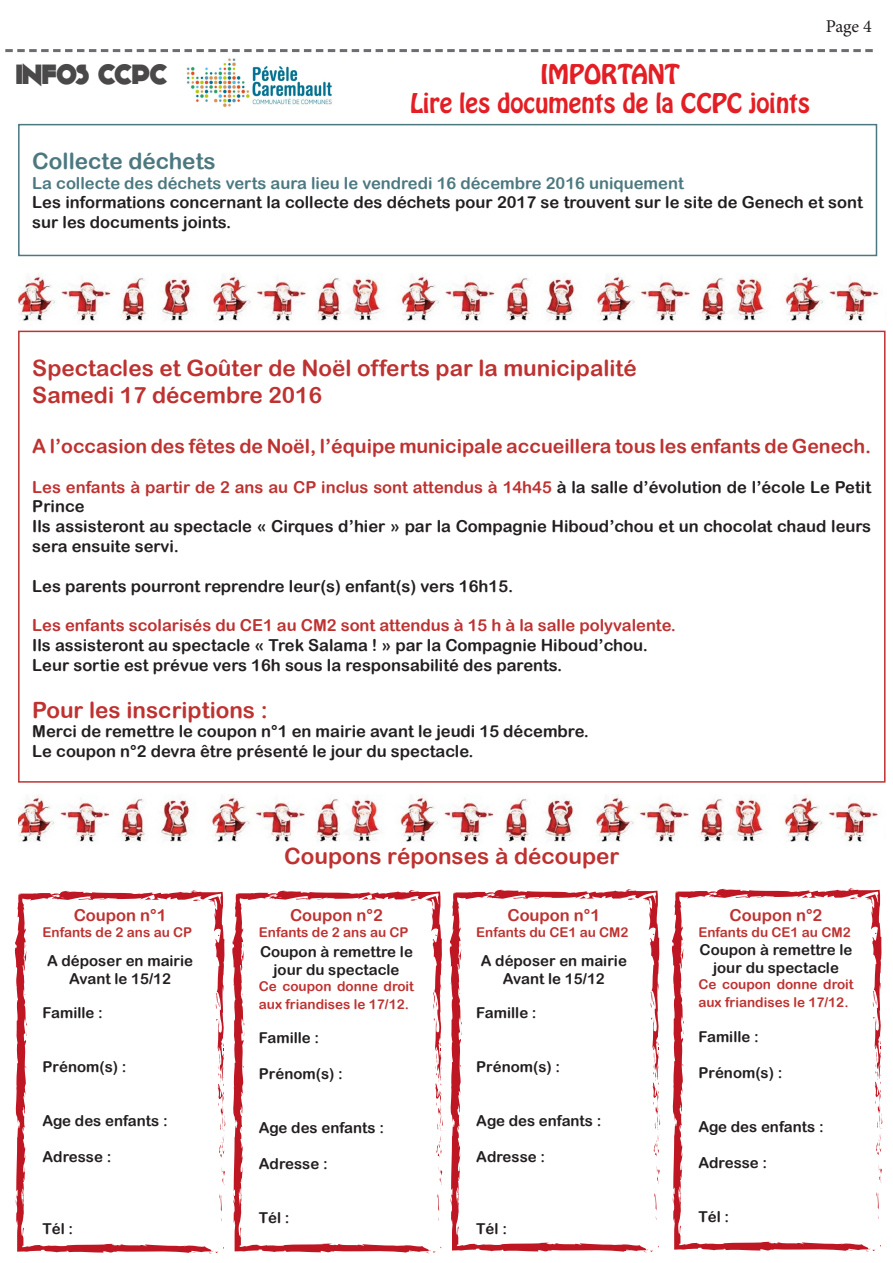
<style>
.page{position:relative;width:893px;height:1263px;background:#fff}
.page>*{position:absolute;margin:0;border:0;box-sizing:border-box;transform-origin:0 0}
.t1{font:28.35px "Kilo Gram";color:#4a4848;scale:.95 1}
.t2{font:24px "Hobo Std";color:#e31e24}
.t3{font:22.5px "Arial Rounded MT Bold";color:#be3231}
.t4{font:22.5px "Arial Rounded MT Bold";color:#4c7880}
.t5{font:19.5px "Arial Rounded MT Bold";color:#be3231}
.t6{font:18px "Minion Pro";color:#231f20}
.t7{font:16.5px/19.8px "Arial Rounded MT Bold";color:#231f20}
.t8{font:16.5px/19.8px "Arial Rounded MT Bold";color:#be3231}
.t9{font:16.5px "Arial Rounded MT Bold";color:#4c7880}
.t10{font:15px/18px "Arial Rounded MT Bold";color:#231f20;text-align:center}
.t11{font:13.5px/18px "Arial Rounded MT Bold";color:#be3231}
.s1{color:#231f20}
</style>
<div class="page">
<svg style="left:5px;top:49px;width:868px;height:3px"></svg>
<div style="left:18px;top:124px;width:859px;height:132px;border:2px solid #4c7880"></div>
<div style="left:18px;top:331px;width:867px;height:452px;border:2px solid #be3231"></div>
<img style="left:186px;top:58px;width:146px;height:49px">
<svg style="left:15px;top:891px;width:210px;height:362px"></svg>
<svg style="left:49px;top:896px;width:9px;height:4px"></svg>
<svg style="left:218px;top:1038px;width:7px;height:120px"></svg>
<svg style="left:216px;top:985px;width:8px;height:27px"></svg>
<svg style="left:215px;top:935px;width:5px;height:7px"></svg>
<svg style="left:192px;top:899px;width:9px;height:2px"></svg>
<svg style="left:209px;top:1246px;width:15px;height:7px"></svg>
<svg style="left:232px;top:891px;width:211px;height:362px"></svg>
<svg style="left:266px;top:895px;width:9px;height:5px"></svg>
<svg style="left:435px;top:1038px;width:8px;height:120px"></svg>
<svg style="left:433px;top:984px;width:8px;height:27px"></svg>
<svg style="left:432px;top:934px;width:5px;height:8px"></svg>
<svg style="left:409px;top:899px;width:10px;height:2px"></svg>
<svg style="left:426px;top:1245px;width:15px;height:8px"></svg>
<svg style="left:450px;top:890px;width:210px;height:362px"></svg>
<svg style="left:484px;top:895px;width:8px;height:4px"></svg>
<svg style="left:652px;top:1037px;width:8px;height:120px"></svg>
<svg style="left:651px;top:983px;width:8px;height:28px"></svg>
<svg style="left:650px;top:933px;width:5px;height:8px"></svg>
<svg style="left:627px;top:898px;width:9px;height:2px"></svg>
<svg style="left:643px;top:1244px;width:16px;height:8px"></svg>
<svg style="left:460px;top:1029px;width:2px;height:6px"></svg>
<svg style="left:672px;top:889px;width:210px;height:362px"></svg>
<svg style="left:706px;top:894px;width:9px;height:4px"></svg>
<svg style="left:875px;top:1036px;width:7px;height:120px"></svg>
<svg style="left:873px;top:983px;width:8px;height:27px"></svg>
<svg style="left:872px;top:933px;width:5px;height:7px"></svg>
<svg style="left:849px;top:897px;width:9px;height:2px"></svg>
<svg style="left:866px;top:1244px;width:15px;height:7px"></svg>
<img style="left:18px;top:794px;width:860px;height:48px">
<img style="left:19px;top:273px;width:860px;height:48px">
<p class="t1" style="left:16px;top:57px;width:161px">INFOS CCPC</p>
<p class="t2" style="left:540px;top:58px;width:141px">IMPORTANT</p>
<p class="t2" style="left:410px;top:86px;width:402px">Lire les documents de la CCPC joints</p>
<p class="t6" style="left:826px;top:15px;width:48px">Page 4</p>
<p class="t4" style="left:32px;top:147px;width:185px">Collecte déchets</p>
<p class="t9" style="left:32px;top:173px;width:653px">La collecte des déchets verts aura lieu le vendredi 16 décembre 2016 uniquement</p>
<p class="t7" style="left:32px;top:192px;width:832px">Les informations concernant la collecte des déchets pour 2017 se trouvent sur le site de Genech et sont sur les documents joints.</p>
<p class="t3" style="left:32px;top:354px;width:606px">Spectacles et Goûter de Noël offerts par la municipalité</p>
<p class="t3" style="left:32px;top:381px;width:291px">Samedi 17 décembre 2016</p>
<p class="t5" style="left:32px;top:434px;width:840px">A l’occasion des fêtes de Noël, l’équipe municipale accueillera tous les enfants de Genech.</p>
<p class="t8" style="left:32px;top:477px;width:840px">Les enfants à partir de 2 ans au CP inclus sont attendus à 14h45 <span class="s1">à la salle d’évolution de l’école Le Petit<br>Prince</span></p>
<p class="t7" style="left:32px;top:516px;width:840px">Ils assisteront au spectacle « Cirques d’hier » par la Compagnie Hiboud’chou et un chocolat chaud leurs sera ensuite servi.</p>
<p class="t7" style="left:32px;top:576px;width:482px">Les parents pourront reprendre leur(s) enfant(s) vers 16h15.</p>
<p class="t8" style="left:32px;top:615px;width:645px">Les enfants scolarisés du CE1 au CM2 sont attendus à 15 h à la salle polyvalente.</p>
<p class="t7" style="left:32px;top:635px;width:617px">Ils assisteront au spectacle « Trek Salama ! » par la Compagnie Hiboud’chou.</p>
<p class="t7" style="left:32px;top:655px;width:531px">Leur sortie est prévue vers 16h sous la responsabilité des parents.</p>
<p class="t3" style="left:32px;top:696px;width:237px">Pour les inscriptions :</p>
<p class="t7" style="left:32px;top:721px;width:558px">Merci de remettre le coupon n°1 en mairie avant le jeudi 15 décembre.</p>
<p class="t7" style="left:32px;top:741px;width:443px">Le coupon n°2 devra être présenté le jour du spectacle.</p>
<p class="t8" style="left:74px;top:905px;width:94px">Coupon n°1</p>
<p class="t11" style="left:43px;top:923px;width:151px">Enfants de 2 ans au CP</p>
<p class="t10" style="left:47px;top:951px;width:148px">A déposer en mairie</p>
<p class="t10" style="left:69px;top:969px;width:103px">Avant le 15/12</p>
<p class="t10" style="left:43px;top:1004px;width:62px">Famille :</p>
<p class="t10" style="left:43px;top:1058px;width:86px">Prénom(s) :</p>
<p class="t10" style="left:43px;top:1112px;width:127px">Age des enfants :</p>
<p class="t10" style="left:43px;top:1148px;width:70px">Adresse :</p>
<p class="t10" style="left:43px;top:1220px;width:32px">Tél :</p>
<p class="t3" style="left:284px;top:843px;width:336px">Coupons réponses à découper</p>
<p class="t8" style="left:290px;top:905px;width:94px">Coupon n°2</p>
<p class="t11" style="left:259px;top:923px;width:151px">Enfants de 2 ans au CP</p>
<p class="t10" style="left:260px;top:942px;width:154px">Coupon à remettre le jour du spectacle</p>
<p class="t11" style="left:259px;top:977px;width:157px">Ce coupon donne droit aux friandises le 17/12.</p>
<p class="t10" style="left:259px;top:1028px;width:62px">Famille :</p>
<p class="t10" style="left:259px;top:1064px;width:86px">Prénom(s) :</p>
<p class="t10" style="left:259px;top:1118px;width:127px">Age des enfants :</p>
<p class="t10" style="left:259px;top:1154px;width:70px">Adresse :</p>
<p class="t10" style="left:259px;top:1208px;width:32px">Tél :</p>
<p class="t8" style="left:507px;top:905px;width:94px">Coupon n°1</p>
<p class="t11" style="left:476px;top:923px;width:154px">Enfants du CE1 au CM2</p>
<p class="t10" style="left:481px;top:951px;width:148px">A déposer en mairie</p>
<p class="t10" style="left:503px;top:969px;width:103px">Avant le 15/12</p>
<p class="t10" style="left:476px;top:1004px;width:62px">Famille :</p>
<p class="t10" style="left:476px;top:1058px;width:86px">Prénom(s) :</p>
<p class="t10" style="left:476px;top:1112px;width:127px">Age des enfants :</p>
<p class="t10" style="left:476px;top:1148px;width:70px">Adresse :</p>
<p class="t10" style="left:476px;top:1220px;width:32px">Tél :</p>
<p class="t8" style="left:730px;top:905px;width:94px">Coupon n°2</p>
<p class="t11" style="left:698px;top:923px;width:154px">Enfants du CE1 au CM2</p>
<p class="t10" style="left:700px;top:941px;width:154px">Coupon à remettre le jour du spectacle</p>
<p class="t11" style="left:698px;top:975px;width:157px">Ce coupon donne droit aux friandises le 17/12.</p>
<p class="t10" style="left:698px;top:1027px;width:62px">Famille :</p>
<p class="t10" style="left:698px;top:1063px;width:86px">Prénom(s) :</p>
<p class="t10" style="left:698px;top:1117px;width:127px">Age des enfants :</p>
<p class="t10" style="left:698px;top:1153px;width:70px">Adresse :</p>
<p class="t10" style="left:698px;top:1207px;width:32px">Tél :</p>
</div>
